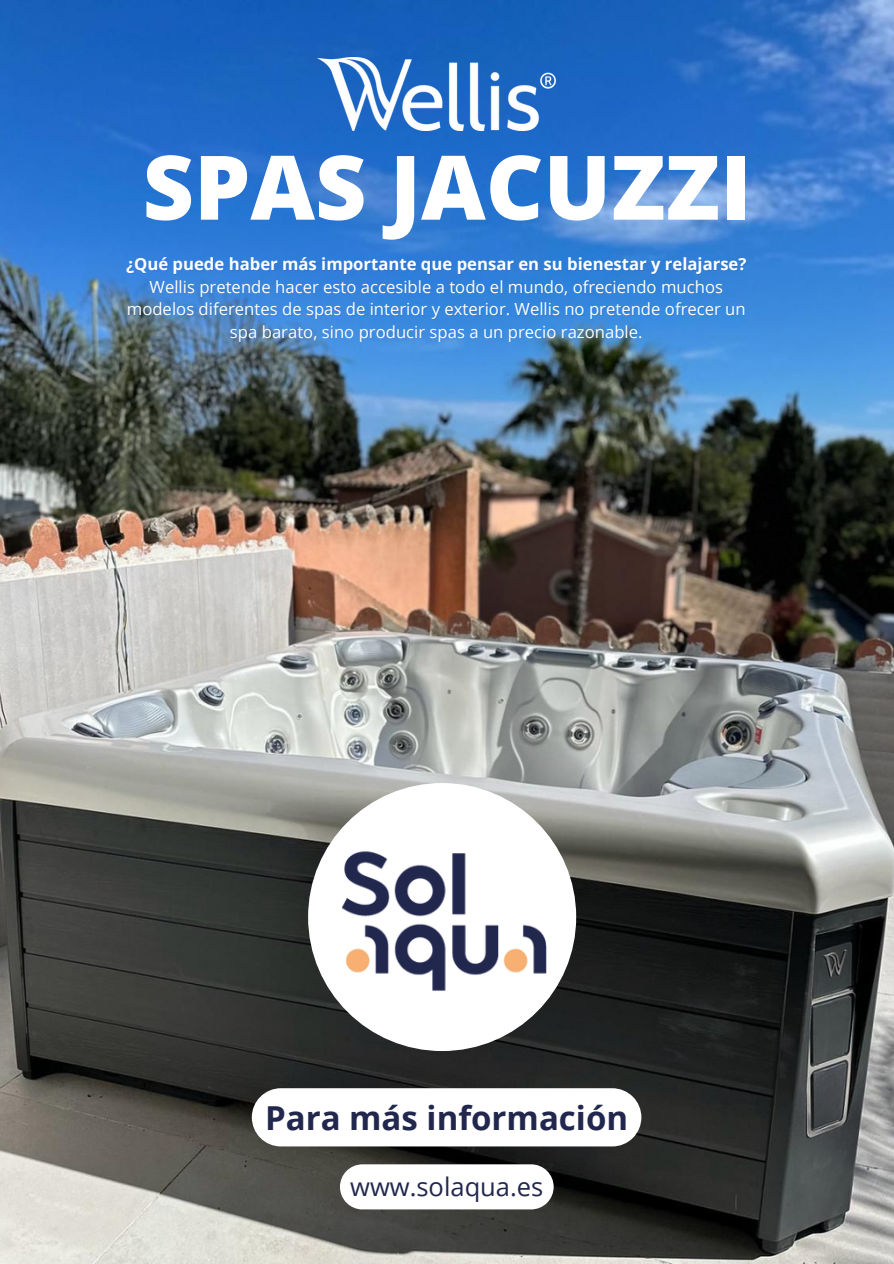
<style>
.page{position:relative;width:894px;height:1264px;background:#fff}
.page>*{position:absolute;margin:0;border:0;box-sizing:border-box;transform-origin:0 0}
.t1{font:800 89.1px "Open Sans";color:#fff}
.t2{font:700 33px "Open Sans";color:#21274d}
.t3{font:25.5px "Open Sans";color:#21274d}
.t4{font:16.65px/22.5px "Open Sans";color:#fff;text-align:center}
.t5{font:700 16.65px "Open Sans";color:#fff}
</style>
<div class="page">
<img style="left:0;top:0;width:893px;height:1263px">
<img style="left:259px;top:791px;width:374px;height:259px">
<img style="left:317px;top:57px;width:238px;height:73px">
<svg style="left:252px;top:1088px;width:389px;height:58px"></svg>
<svg style="left:340px;top:1164px;width:213px;height:45px"></svg>
<p class="t1" style="left:142px;top:124px;width:609px">SPAS JACUZZI</p>
<h3 class="t5" style="left:126px;top:252px;width:621px">¿Qué puede haber más importante que pensar en su bienestar y relajarse?</h3>
<p class="t4" style="left:127px;top:275px;width:620px">Wellis pretende hacer esto accesible a todo el mundo, ofreciendo muchos modelos diferentes de spas de interior y exterior. Wellis no pretende ofrecer un spa barato, sino producir spas a un precio razonable.</p>
<p class="t2" style="left:265px;top:1094px;width:364px">Para más información</p>
<h2 class="t3" style="left:350px;top:1169px;width:195px">www.solaqua.es</h2>
</div>
